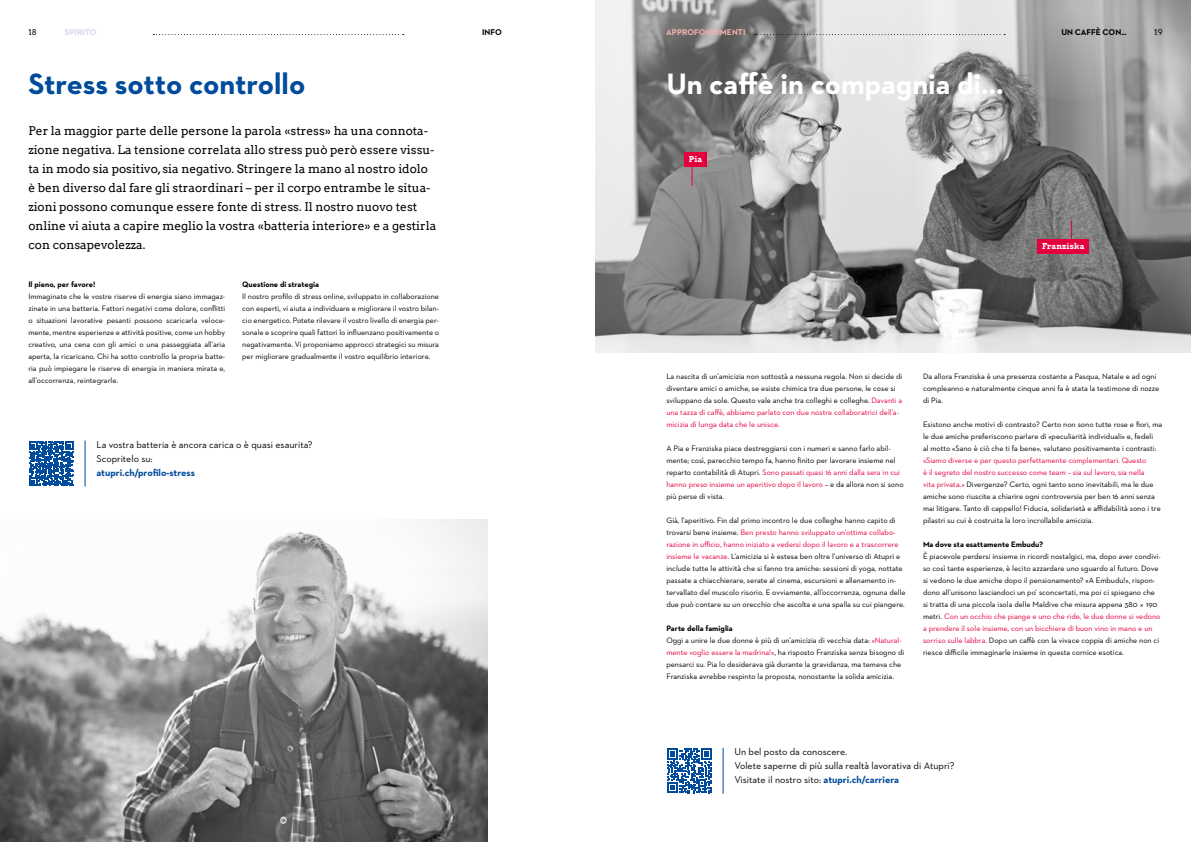
<style>
.page{position:relative;width:1191px;height:842px;background:#fff}
.page>*{position:absolute;margin:0;border:0;box-sizing:border-box;transform-origin:0 0}
.t1{font:700 30px "Neutraface 2 Text";color:#fff}
.t2{font:700 30px "Neutraface 2 Text";color:#014b9c}
.t3{font:12px/19px "Arvo";color:#000}
.t4{font:10px/14px "Neutraface 2 Text";color:#000}
.t5{font:700 10px "Neutraface 2 Text";color:#014b9c}
.t6{font:700 8.5px "Neutraface 2 Text";color:#000}
.t7{font:700 8.5px "Neutraface 2 Text";color:#f6b1ab}
.t8{font:700 8.5px "Neutraface 2 Text";color:#d3d6ed}
.t9{font:8px/12px "Neutraface 2 Text";color:#000}
.t10{font:700 8px "Neutraface 2 Text";color:#000}
.t11{font:700 8px "Arvo";color:#fff}
.t12{font:8px "Arvo";color:#000}
.s1{color:#e4003f}
.s2{font-weight:700}
.s3{font-weight:700;color:#014b9c}
</style>
<div class="page">
<img style="left:595px;top:0;width:596px;height:352px">
<div style="left:684px;top:152px;width:23px;height:15px;background:#e4003f"></div>
<div style="left:1037px;top:239px;width:52px;height:14px;background:#e4003f"></div>
<svg style="left:691px;top:167px;width:1px;height:18px"></svg>
<svg style="left:1071px;top:221px;width:1px;height:18px"></svg>
<hr style="left:85px;top:441px;width:1px;height:45px;background:#014b9c">
<hr style="left:722px;top:748px;width:1px;height:45px;background:#014b9c">
<img style="left:0;top:520px;width:488px;height:322px">
<svg style="left:667px;top:749px;width:44px;height:44px"></svg>
<svg style="left:29px;top:442px;width:44px;height:44px"></svg>
<svg style="left:153px;top:34px;width:251px;height:1px"></svg>
<svg style="left:755px;top:0;width:420px;height:101px;background:#b7b7b6"></svg>
<p class="t12" style="left:28px;top:27px;width:10px">18</p>
<p class="t8" style="left:65px;top:27px;width:33px">SPIRITO</p>
<p class="t6" style="left:482px;top:27px;width:21px">INFO</p>
<p class="t7" style="left:666px;top:27px;width:81px">APPROFONDIMENTI</p>
<p class="t6" style="left:1061px;top:27px;width:67px">UN CAFFÈ CON...</p>
<p class="t12" style="left:1154px;top:27px;width:10px">19</p>
<h1 class="t2" style="left:28px;top:65px;width:278px">Stress sotto controllo</h1>
<p class="t3" style="left:28px;top:121px;width:409px">Per la maggior parte delle persone la parola «stress» ha una connota&shy;zione negativa. La tensione correlata allo stress può però essere vissu&shy;ta in modo sia positivo, sia negativo. Stringere la mano al nostro idolo è ben diverso dal fare gli straordinari – per il corpo entrambe le situa&shy;zioni possono comunque essere fonte di stress. Il nostro nuovo test online vi aiuta a capire meglio la vostra «batteria interiore» e a gestirla con consapevolezza.</p>
<p class="t10" style="left:28px;top:279px;width:68px">Il pieno, per favore!</p>
<p class="t9" style="left:28px;top:290px;width:198px;text-align:justify">Immaginate che le vostre riserve di energia siano immagaz&shy;zinate in una batteria. Fattori negativi come dolore, conflitti o situazioni lavorative pesanti possono scaricarla veloce&shy;mente, mentre esperienze e attività positive, come un hobby creativo, una cena con gli amici o una passeggiata all’aria aperta, la ricaricano. Chi ha sotto controllo la propria batte&shy;ria può impiegare le riserve di energia in maniera mirata e, all’occorrenza, reintegrarle.</p>
<p class="t10" style="left:242px;top:279px;width:78px">Questione di strategia</p>
<p class="t9" style="left:242px;top:290px;width:198px;text-align:justify">Il nostro profilo di stress online, sviluppato in collaborazione con esperti, vi aiuta a individuare e migliorare il vostro bilan&shy;cio energetico. Potete rilevare il vostro livello di energia per&shy;sonale e scoprire quali fattori lo influenzano positivamente o negativamente. Vi proponiamo approcci strategici su misura per migliorare gradualmente il vostro equilibrio interiore.</p>
<p class="t4" style="left:96px;top:437px;width:218px">La vostra batteria è ancora carica o è quasi esaurita?<br>Scopritelo su:</p>
<p class="t5" style="left:96px;top:466px;width:100px">atupri.ch/profilo-stress</p>
<h1 class="t1" style="left:666px;top:65px;width:339px">Un caffè in compagnia di...</h1>
<p class="t11" style="left:689px;top:154px;width:15px">Pia</p>
<p class="t11" style="left:1042px;top:241px;width:44px">Franziska</p>
<p class="t9" style="left:666px;top:370px;width:237px">La nascita di un’amicizia non sottostà a nessuna regola. Non si decide di diventare amici o amiche, se esiste chimica tra due persone, le cose si sviluppano da sole. Questo vale anche tra colleghi e colleghe. <span class="s1">Davanti a una tazza di caffè, abbiamo parlato con due nostre collaboratrici dell’a&shy;micizia di lunga data che le unisce.</span></p>
<p class="t9" style="left:666px;top:442px;width:239px">A Pia e Franziska piace destreggiarsi con i numeri e sanno farlo abil&shy;mente; così, parecchio tempo fa, hanno finito per lavorare insieme nel reparto contabilità di Atupri. <span class="s1">Sono passati quasi 16 anni dalla sera in cui hanno preso insieme un aperitivo dopo il lavoro</span> – e da allora non si sono più perse di vista.</p>
<p class="t9" style="left:666px;top:514px;width:241px">Già, l’aperitivo. Fin dal primo incontro le due colleghe hanno capito di trovarsi bene insieme. <span class="s1">Ben presto hanno sviluppato un’ottima collabo&shy;razione in ufficio, hanno iniziato a vedersi dopo il lavoro e a trascorrere insieme le vacanze.</span> L’amicizia si è estesa ben oltre l’universo di Atupri e include tutte le attività che si fanno tra amiche: sessioni di yoga, nottate passate a chiacchierare, serate al cinema, escursioni e allenamento in&shy;tervallato del muscolo risorio. E ovviamente, all’occorrenza, ognuna delle due può contare su un orecchio che ascolta e una spalla su cui piangere.</p>
<p class="t9" style="left:666px;top:622px;width:239px"><span class="s2">Parte della famiglia<br></span>Oggi a unire le due donne è più di un’amicizia di vecchia data: <span class="s1">«Natural&shy;mente voglio essere la madrina!»</span>, ha risposto Franziska senza bisogno di pensarci su. Pia lo desiderava già durante la gravidanza, ma temeva che Franziska avrebbe respinto la proposta, nonostante la solida amicizia.</p>
<p class="t9" style="left:923px;top:370px;width:238px">Da allora Franziska è una presenza costante a Pasqua, Natale e ad ogni compleanno e naturalmente cinque anni fa è stata la testimone di nozze di Pia.</p>
<p class="t9" style="left:923px;top:418px;width:241px">Esistono anche motivi di contrasto? Certo non sono tutte rose e fiori, ma le due amiche preferiscono parlare di «peculiarità individuali» e, fedeli<br>al motto «Sano è ciò che ti fa bene», valutano positivamente i contrasti:</p>
<p class="t9" style="left:923px;top:454px;width:239px"><span class="s1">«Siamo diverse e per questo perfettamente complementari. Questo<br>è il segreto del nostro successo come team – sia sul lavoro, sia nella<br>vita privata.»</span> Divergenze? Certo, ogni tanto sono inevitabili, ma le due amiche sono riuscite a chiarire ogni controversia per ben 16 anni senza mai litigare. Tanto di cappello! Fiducia, solidarietà e affidabilità sono i tre pilastri su cui è costruita la loro incrollabile amicizia.</p>
<p class="t10" style="left:923px;top:539px;width:122px">Ma dove sta esattamente Embudu?</p>
<p class="t9" style="left:923px;top:550px;width:239px">È piacevole perdersi insieme in ricordi nostalgici, ma, dopo aver condivi&shy;so così tante esperienze, è lecito azzardare uno sguardo al futuro. Dove si vedono le due amiche dopo il pensionamento? «A Embudu!», rispon&shy;dono all’unisono lasciandoci un po’ sconcertati, ma poi ci spiegano che si tratta di una piccola isola delle Maldive che misura appena 380 × 190 metri. <span class="s1">Con un occhio che piange e uno che ride, le due donne si vedono a prendere il sole insieme, con un bicchiere di buon vino in mano e un sorriso sulle labbra.</span> Dopo un caffè con la vivace coppia di amiche non ci riesce difficile immaginarle insieme in questa cornice esotica.</p>
<p class="t4" style="left:734px;top:744px;width:222px">Un bel posto da conoscere.<br>Volete saperne di più sulla realtà lavorativa di Atupri?<br>Visitate il nostro sito: <span class="s3">atupri.ch/carriera</span></p>
</div>
